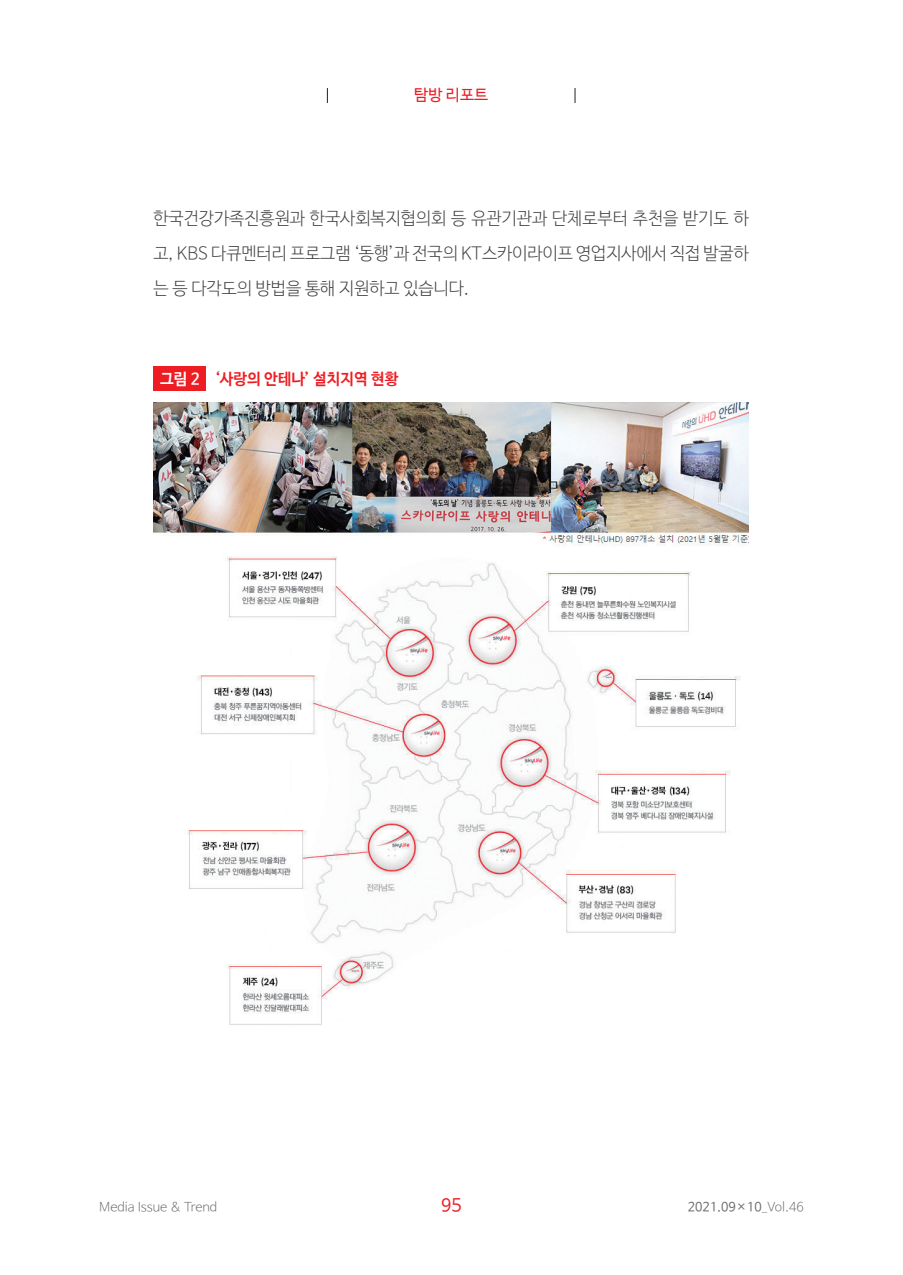
<style>
.page{position:relative;width:903px;height:1275px;background:#fff}
.page>*{position:absolute;margin:0;border:0;box-sizing:border-box;transform-origin:0 0}
.t1{font:300 17.5px/35px "Nanum Barun Gothic";color:#3e3e3f;text-align:justify}
.t2{font:17.5px "Nanum Barun Gothic";color:#ee1d23}
.t3{font:700 15.75px "Nanum Barun Gothic";color:#ee1d23}
.t4{font:15.75px "Nanum Barun Gothic";color:#ee1d23}
.t5{font:12.6px "Nanum Barun Gothic";color:#6c6d70}
.t6{font:300 12.6px "Nanum Barun Gothic";color:#6c6d70}
.s1{color:#fff}
.s2{font-weight:300}
</style>
<div class="page">
<svg style="left:327px;top:88px;width:1px;height:15px"></svg>
<svg style="left:575px;top:88px;width:1px;height:15px"></svg>
<img style="left:153px;top:403px;width:596px;height:622px">
<div style="left:153px;top:367px;width:53px;height:24px;background:#ee1d23"></div>
<p class="t4" style="left:414px;top:87px;width:75px">탐방 리포트</p>
<p class="t1" style="left:153px;top:202px;width:597px">한국건강가족진흥원과 한국사회복지협의회 등 유관기관과 단체로부터 추천을 받기도 하 고, KBS 다큐멘터리 프로그램 ‘동행’과 전국의 KT스카이라이프 영업지사에서 직접 발굴하 는 등 다각도의 방법을 통해 지원하고 있습니다.</p>
<p class="t3" style="left:160px;top:371px;width:240px"><span class="s1">그림 2</span> ‘사랑의 안테나’ 설치지역 현황</p>
<p class="t6" style="left:99px;top:1200px;width:120px">Media Issue &amp; Trend</p>
<p class="t2" style="left:441px;top:1196px;width:22px">95</p>
<p class="t5" style="left:688px;top:1200px;width:117px">2021.09×10<span class="s2">_Vol.46</span></p>
</div>
